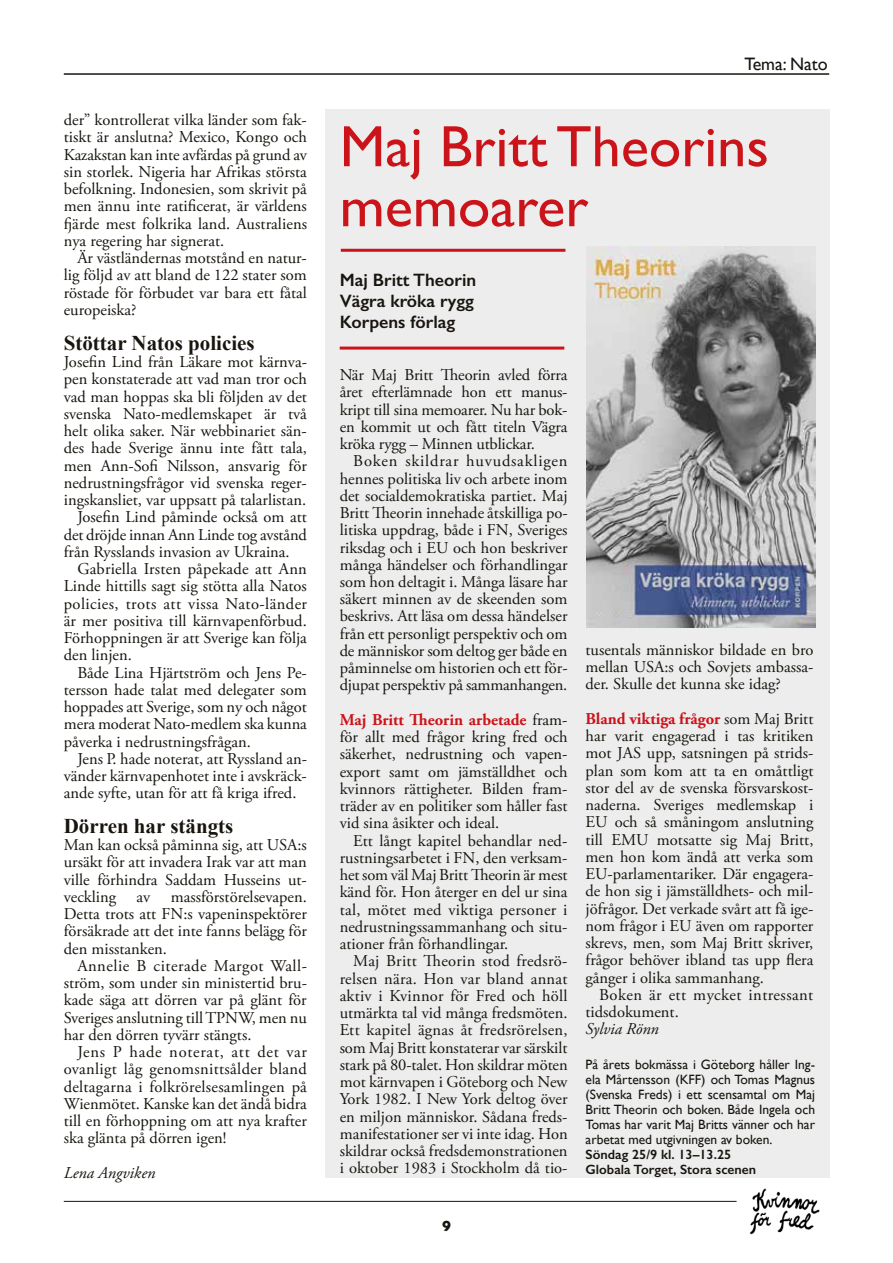
<style>
.page{position:relative;width:893px;height:1263px;background:#fff}
.page>*{position:absolute;margin:0;border:0;box-sizing:border-box;transform-origin:0 0}
.t1{font:58.5px/60px "Gill Sans";color:#cb131a}
.t2{font:700 21px "Times New Roman";color:#18150f}
.t3{font:600 18px/21px "Gill Sans";color:#18150f}
.t4{font:18px "Gill Sans";color:#18150f}
.t5{font:16.5px/17.2px "Adobe Garamond Pro";color:#18150f;text-align:justify}
.t6{font:16.5px/17.2px "Adobe Garamond Pro";letter-spacing:.025em;color:#18150f}
.t7{font:italic 16.5px "Adobe Garamond Pro";color:#18150f}
.t8{font:700 15px "Gill Sans";color:#18150f}
.t9{font:13.5px/15px "Gill Sans";color:#18150f;text-align:justify}
.t10{font:600 13.5px/15px "Gill Sans";color:#18150f}
.s1{font-weight:700;color:#cb131a}
</style>
<div class="page">
<hr style="left:64px;top:73px;width:765px;height:2px;background:#18150f">
<img style="left:749px;top:1188px;width:71px;height:47px">
<hr style="left:64px;top:1201px;width:673px;height:1px;background:#18150f">
<div style="left:325px;top:109px;width:504px;height:1069px;background:#ededed"></div>
<img style="left:586px;top:247px;width:230px;height:381px">
<hr style="left:341px;top:249px;width:224px;height:3px;background:#cb131a">
<hr style="left:340px;top:347px;width:224px;height:3px;background:#cb131a">
<p class="t5" style="left:64px;top:112px;width:245px">der” kontrollerat vilka länder som fak&shy;tiskt är anslutna? Mexico, Kongo och Kazakstan kan inte avfärdas på grund av sin storlek. Nigeria har Afrikas största befolkning. Indonesien, som skrivit på men ännu inte ratificerat, är världens fjärde mest folkrika land. Australiens nya regering har signerat.</p>
<p class="t5" style="left:64px;top:250px;width:245px;text-indent:14px">Är västländernas motstånd en natur&shy;lig följd av att bland de 122 stater som röstade för förbudet var bara ett fåtal europeiska?</p>
<p class="t2" style="left:64px;top:328px;width:192px">Stöttar Natos policies</p>
<p class="t5" style="left:64px;top:354px;width:245px">Josefin Lind från Läkare mot kärnva-</p>
<p class="t5" style="left:64px;top:371px;width:245px">pen konstaterade att vad man tror och</p>
<p class="t5" style="left:64px;top:388px;width:245px">vad man hoppas ska bli följden av det</p>
<p class="t5" style="left:64px;top:406px;width:245px">svenska Nato-medlemskapet är två</p>
<p class="t5" style="left:64px;top:423px;width:245px">helt olika saker. När webbinariet sän-</p>
<p class="t5" style="left:64px;top:440px;width:245px">des hade Sverige ännu inte fått tala,</p>
<p class="t5" style="left:64px;top:457px;width:245px">men Ann-Sofi Nilsson, ansvarig för</p>
<p class="t5" style="left:64px;top:475px;width:245px">nedrustningsfrågor vid svenska reger-</p>
<p class="t5" style="left:64px;top:492px;width:244px">ingskansliet, var uppsatt på talarlistan.</p>
<p class="t5" style="left:77px;top:509px;width:231px">Josefin Lind påminde också om att</p>
<p class="t5" style="left:64px;top:526px;width:245px">det dröjde innan Ann Linde tog avstånd</p>
<p class="t5" style="left:64px;top:543px;width:227px">från Rysslands invasion av Ukraina.</p>
<p class="t5" style="left:77px;top:561px;width:231px">Gabriella Irsten påpekade att Ann</p>
<p class="t5" style="left:64px;top:578px;width:245px">Linde hittills sagt sig stötta alla Natos</p>
<p class="t6" style="left:64px;top:595px;width:245px">policies, trots att vissa Nato-länder</p>
<p class="t5" style="left:64px;top:612px;width:245px">är mer positiva till kärnvapenförbud.</p>
<p class="t5" style="left:64px;top:630px;width:245px">Förhoppningen är att Sverige kan följa</p>
<p class="t5" style="left:64px;top:647px;width:70px">den linjen.</p>
<p class="t5" style="left:77px;top:664px;width:231px">Både Lina Hjärtström och Jens Pe-</p>
<p class="t5" style="left:64px;top:681px;width:245px">tersson hade talat med delegater som</p>
<p class="t5" style="left:64px;top:699px;width:245px">hoppades att Sverige, som ny och något</p>
<p class="t5" style="left:64px;top:716px;width:245px">mera moderat Nato-medlem ska kunna</p>
<p class="t5" style="left:64px;top:733px;width:189px">påverka i nedrustningsfrågan.</p>
<p class="t5" style="left:77px;top:750px;width:231px">Jens P. hade noterat, att Ryssland an-</p>
<p class="t5" style="left:64px;top:768px;width:245px">vänder kärnvapenhotet inte i avskräck-</p>
<p class="t5" style="left:64px;top:785px;width:234px">ande syfte, utan för att få kriga ifred.</p>
<p class="t2" style="left:64px;top:811px;width:171px">Dörren har stängts</p>
<p class="t5" style="left:64px;top:837px;width:245px">Man kan också påminna sig, att USA:s ursäkt för att invadera Irak var att man ville förhindra Saddam Husseins ut&shy;veckling av massförstörelsevapen.<br>Detta trots att FN:s vapeninspektörer försäkrade att det inte fanns belägg för den misstanken.</p>
<p class="t5" style="left:64px;top:958px;width:245px;text-indent:14px">Annelie B citerade Margot Wall&shy;ström, som under sin ministertid bru&shy;kade säga att dörren var på glänt för Sveriges anslutning till TPNW, men nu har den dörren tyvärr stängts.</p>
<p class="t5" style="left:64px;top:1044px;width:245px;text-indent:14px">Jens P hade noterat, att det var ovanligt låg genomsnittsålder bland deltagarna i folkrörelsesamlingen på Wienmötet. Kanske kan det ändå bidra till en förhoppning om att nya krafter ska glänta på dörren igen!</p>
<p class="t7" style="left:64px;top:1163px;width:93px">Lena Angviken</p>
<p class="t4" style="left:744px;top:53px;width:85px">Tema: Nato</p>
<h1 class="t1" style="left:340px;top:116px;width:431px">Maj Britt Theorins memoarer</h1>
<p class="t3" style="left:340px;top:270px;width:138px">Maj Britt Theorin<br>Vägra kröka rygg<br>Korpens förlag</p>
<p class="t5" style="left:340px;top:367px;width:229px">När Maj Britt Theorin avled förra året efterlämnade hon ett manus&shy;kript till sina memoarer. Nu har bok&shy;en kommit ut och fått titeln Vägra kröka rygg – Minnen utblickar.</p>
<p class="t5" style="left:340px;top:453px;width:230px;text-indent:14px">Boken skildrar huvudsakligen hennes politiska liv och arbete inom det socialdemokratiska partiet. Maj Britt Theorin innehade åtskilliga po&shy;litiska uppdrag, både i FN, Sveriges riksdag och i EU och hon beskriver många händelser och förhandlingar som hon deltagit i. Många läsare har säkert minnen av de skeenden som beskrivs. Att läsa om dessa händelser från ett personligt perspektiv och om de människor som deltog ger både en påminnelse om historien och ett för&shy;djupat perspektiv på sammanhangen.</p>
<p class="t5" style="left:340px;top:712px;width:229px"><span class="s1">Maj Britt Theorin arbetade</span> fram&shy;för allt med frågor kring fred och säkerhet, nedrustning och vapen&shy;export samt om jämställdhet och kvinnors rättigheter. Bilden fram&shy;träder av en politiker som håller fast vid sina åsikter och ideal.</p>
<p class="t5" style="left:340px;top:832px;width:229px;text-indent:14px">Ett långt kapitel behandlar ned&shy;rustningsarbetet i FN, den verksam&shy;het som väl Maj Britt Theorin är mest känd för. Hon återger en del ur sina tal, mötet med viktiga personer i nedrustningssammanhang och situ&shy;ationer från förhandlingar.</p>
<p class="t5" style="left:340px;top:953px;width:230px;text-indent:14px">Maj Britt Theorin stod fredsrö&shy;relsen nära. Hon var bland annat aktiv i Kvinnor för Fred och höll utmärkta tal vid många fredsmöten.<br>Ett kapitel ägnas åt fredsrörelsen, som Maj Britt konstaterar var särskilt stark på 80-talet. Hon skildrar möten mot kärnvapen i Göteborg och New York 1982. I New York deltog över en miljon människor. Sådana freds&shy;manifestationer ser vi inte idag. Hon skildrar också fredsdemonstrationen i oktober 1983 i Stockholm då tio-</p>
<p class="t8" style="left:442px;top:1213px;width:10px">9</p>
<p class="t5" style="left:586px;top:641px;width:229px">tusentals människor bildade en bro mellan USA:s och Sovjets ambassa&shy;der. Skulle det kunna ske idag?</p>
<p class="t5" style="left:586px;top:710px;width:229px"><span class="s1">Bland viktiga frågor</span> som Maj Britt har varit engagerad i tas kritiken mot JAS upp, satsningen på strids&shy;plan som kom att ta en omåttligt stor del av de svenska försvarskost&shy;naderna. Sveriges medlemskap i EU och så småningom anslutning till EMU motsatte sig Maj Britt, men hon kom ändå att verka som EU-parlamentariker. Där engagera&shy;de hon sig i jämställdhets- och mil&shy;jöfrågor. Det verkade svårt att få ige&shy;nom frågor i EU även om rapporter skrevs, men, som Maj Britt skriver, frågor behöver ibland tas upp flera gånger i olika sammanhang.</p>
<p class="t6" style="left:586px;top:986px;width:229px;text-indent:14px">Boken är ett mycket intressant tidsdokument.</p>
<p class="t7" style="left:586px;top:1019px;width:75px">Sylvia Rönn</p>
<p class="t9" style="left:586px;top:1057px;width:231px">På årets bokmässa i Göteborg håller Ing&shy;ela Mårtensson (KFF) och Tomas Magnus (Svenska Freds) i ett scensamtal om Maj Britt Theorin och boken. Både Ingela och Tomas har varit Maj Britts vänner och har arbetat med utgivningen av boken.</p>
<p class="t10" style="left:586px;top:1147px;width:172px">Söndag 25/9 kl. 13–13.25<br>Globala Torget, Stora scenen</p>
</div>
